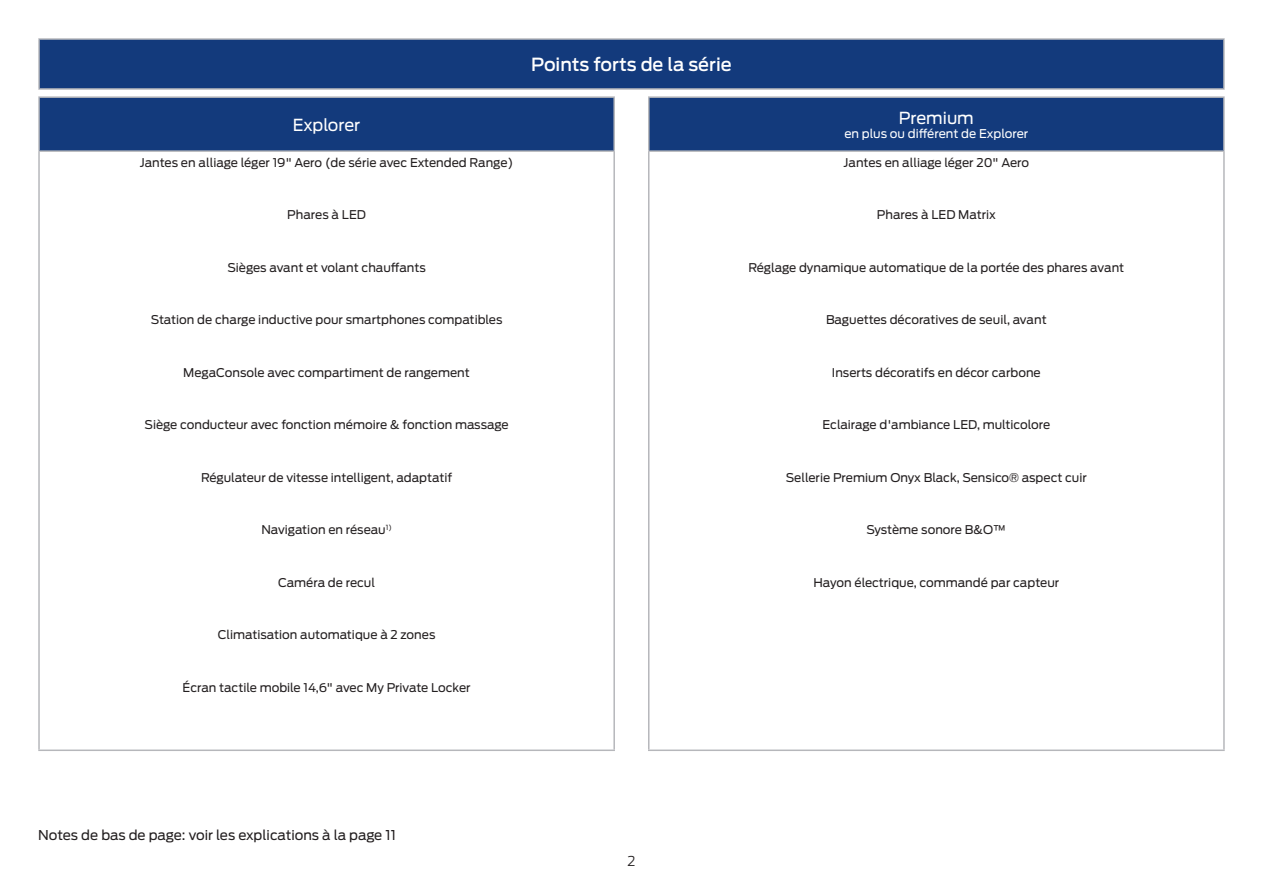
<style>
.page{position:relative;width:1263px;height:893px;background:#fff}
.page>*{position:absolute;margin:0;border:0;box-sizing:border-box;transform-origin:0 0}
.t1{font:500 18px "Ford Antenna";color:#fff}
.t2{font:16.5px "Ford Antenna";color:#fff}
.t3{font:13.5px "Ford Antenna";color:#231f20}
.t4{font:300 13.5px "Ford Antenna";color:#231f20}
.t5{font:12px "Ford Antenna";color:#231f20}
.t6{font:12px "Ford Antenna";color:#fff}
</style>
<div class="page">
<div style="left:39px;top:39px;width:1185px;height:50px;background:#133a7c"></div>
<hr style="left:38px;top:38px;width:1187px;height:2px;background:#b6b7bb">
<hr style="left:38px;top:40px;width:2px;height:48px;background:#b6b7bb">
<hr style="left:1223px;top:40px;width:2px;height:48px;background:#b6b7bb">
<hr style="left:38px;top:88px;width:1187px;height:2px;background:#b6b7bb">
<div style="left:40px;top:98px;width:1183px;height:52px;background:#133a7c"></div>
<div style="left:614px;top:97px;width:35px;height:54px;background:#fff"></div>
<hr style="left:613px;top:152px;width:2px;height:597px;background:#b6b7bb">
<hr style="left:648px;top:152px;width:1px;height:597px;background:#b6b7bb">
<hr style="left:1223px;top:152px;width:2px;height:597px;background:#b6b7bb">
<hr style="left:38px;top:152px;width:2px;height:597px;background:#b6b7bb">
<hr style="left:38px;top:749px;width:577px;height:2px;background:#b6b7bb">
<hr style="left:648px;top:749px;width:577px;height:2px;background:#b6b7bb">
<hr style="left:38px;top:96px;width:577px;height:2px;background:#b6b7bb">
<hr style="left:38px;top:98px;width:2px;height:52px;background:#b6b7bb">
<hr style="left:613px;top:98px;width:2px;height:52px;background:#b6b7bb">
<hr style="left:648px;top:96px;width:577px;height:2px;background:#b6b7bb">
<hr style="left:648px;top:98px;width:1px;height:52px;background:#b6b7bb">
<hr style="left:1223px;top:98px;width:2px;height:52px;background:#b6b7bb">
<hr style="left:38px;top:150px;width:577px;height:2px;background:#b6b7bb">
<hr style="left:648px;top:150px;width:577px;height:2px;background:#b6b7bb">
<h1 class="t1" style="left:531px;top:49px;width:202px">Points forts de la série</h1>
<h2 class="t2" style="left:293px;top:111px;width:69px">Explorer</h2>
<h2 class="t2" style="left:899px;top:103px;width:76px">Premium</h2>
<p class="t6" style="left:844px;top:123px;width:185px">en plus ou différent de Explorer</p>
<p class="t5" style="left:140px;top:152px;width:375px">Jantes en alliage léger 19" Aero (de série avec Extended Range)</p>
<p class="t5" style="left:843px;top:152px;width:187px">Jantes en alliage léger 20" Aero</p>
<p class="t5" style="left:287px;top:205px;width:80px">Phares à LED</p>
<p class="t5" style="left:877px;top:205px;width:121px">Phares à LED Matrix</p>
<p class="t5" style="left:227px;top:257px;width:200px">Sièges avant et volant chauffants</p>
<p class="t5" style="left:748px;top:257px;width:377px">Réglage dynamique automatique de la portée des phares avant</p>
<p class="t5" style="left:151px;top:310px;width:353px">Station de charge inductive pour smartphones compatibles</p>
<p class="t5" style="left:826px;top:310px;width:222px">Baguettes décoratives de seuil, avant</p>
<p class="t5" style="left:183px;top:362px;width:288px">MegaConsole avec compartiment de rangement</p>
<p class="t5" style="left:832px;top:362px;width:210px">Inserts décoratifs en décor carbone</p>
<p class="t5" style="left:144px;top:415px;width:366px">Siège conducteur avec fonction mémoire &amp; fonction massage</p>
<p class="t5" style="left:822px;top:415px;width:229px">Eclairage d'ambiance LED, multicolore</p>
<p class="t5" style="left:201px;top:467px;width:253px">Régulateur de vitesse intelligent, adaptatif</p>
<p class="t5" style="left:786px;top:467px;width:302px">Sellerie Premium Onyx Black, Sensico® aspect cuir</p>
<p class="t5" style="left:261px;top:520px;width:132px">Navigation en réseau<sup>1)</sup></p>
<p class="t5" style="left:866px;top:520px;width:141px">Système sonore B&amp;O™</p>
<p class="t5" style="left:278px;top:572px;width:99px">Caméra de recul</p>
<p class="t5" style="left:813px;top:572px;width:247px">Hayon électrique, commandé par capteur</p>
<p class="t5" style="left:218px;top:625px;width:219px">Climatisation automatique à 2 zones</p>
<p class="t5" style="left:183px;top:677px;width:290px">Écran tactile mobile 14,6" avec My Private Locker</p>
<p class="t3" style="left:38px;top:823px;width:359px">Notes de bas de page: voir les explications à la page 11</p>
<p class="t4" style="left:627px;top:849px;width:9px">2</p>
</div>
